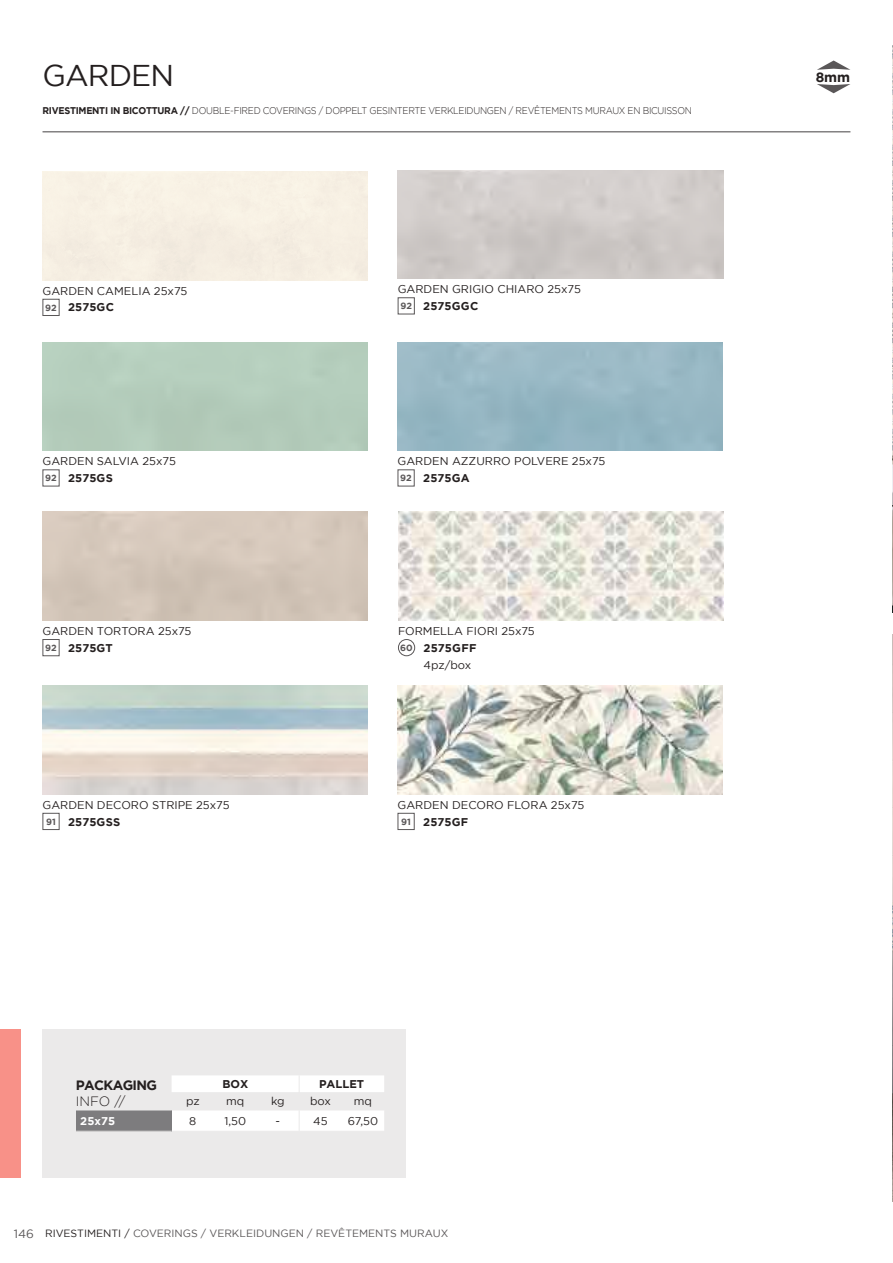
<style>
.page{position:relative;width:893px;height:1263px;background:#fff}
.page>*{position:absolute;margin:0;border:0;box-sizing:border-box;transform-origin:0 0}
.t1{font:30px "Gotham";letter-spacing:-.03em;color:#241f1f}
.t2{font:700 13.65px "Gotham";color:#241f1f}
.t3{font:700 13.5px "Gotham";letter-spacing:-.05em;color:#241f1f}
.t4{font:300 13.5px "Gotham";color:#241f1f}
.t5{font:11.25px/16.8px "Gotham";color:#241f1f}
.t6{font:700 11.25px "Gotham";color:#241f1f}
.t7{font:700 11.25px "Gotham";letter-spacing:.02em;color:#241f1f}
.t8{font:700 11.25px "Gotham";letter-spacing:.01em;color:#fff}
.t9{font:10.5px "Gotham";color:#5a5758}
.t10{font:300 9.75px "Gotham";letter-spacing:-.03em;color:#241f1f;scale:.93 1}
.s1{font-weight:700}
.s2{font-weight:700;font-size:9px;color:#5a5758}
.s3{font-size:9px;color:#5a5758}
.s4{font-size:12px}
.s5{color:#241f1f}
</style>
<div class="page">
<img style="left:892px;top:45px;width:1px;height:568px">
<img style="left:892px;top:634px;width:1px;height:568px">
<hr style="left:43px;top:131px;width:807px;height:1px;background:#5a5758">
<div style="left:0;top:1029px;width:21px;height:149px;background:#f89188"></div>
<div style="left:43px;top:1029px;width:363px;height:149px;background:#ebeaea"></div>
<img style="left:398px;top:512px;width:325px;height:108px">
<div style="left:43px;top:639px;width:17px;height:17px;border:1px solid #5a5758"></div>
<svg style="left:817px;top:84px;width:33px;height:9px"></svg>
<svg style="left:817px;top:61px;width:33px;height:9px"></svg>
<div style="left:43px;top:299px;width:17px;height:17px;border:1px solid #5a5758"></div>
<div style="left:398px;top:297px;width:17px;height:17px;border:1px solid #5a5758"></div>
<div style="left:398px;top:469px;width:17px;height:17px;border:1px solid #5a5758"></div>
<div style="left:43px;top:469px;width:17px;height:17px;border:1px solid #5a5758"></div>
<div style="left:76px;top:1110px;width:96px;height:21px;background:#7d7c7e"></div>
<svg style="left:172px;top:1075px;width:212px;height:56px"></svg>
<hr style="left:299px;top:1109px;width:43px;height:1px;background:#ebeaea">
<hr style="left:342px;top:1109px;width:42px;height:1px;background:#ebeaea">
<div style="left:43px;top:813px;width:17px;height:17px;border:1px solid #5a5758"></div>
<div style="left:398px;top:639px;width:17px;height:17px;border:1px solid #5a5758;border-radius:50%"></div>
<img style="left:398px;top:686px;width:325px;height:108px">
<div style="left:398px;top:813px;width:17px;height:17px;border:1px solid #5a5758"></div>
<h1 class="t1" style="left:43px;top:58px;width:133px">GARDEN</h1>
<p class="t10" style="left:43px;top:105px;width:700px"><span class="s1">RIVESTIMENTI IN BICOTTURA //</span> DOUBLE-FIRED COVERINGS / DOPPELT GESINTERTE VERKLEIDUNGEN / REVÊTEMENTS MURAUX EN BICUISSON</p>
<p class="t5" style="left:43px;top:282px;width:146px">GARDEN CAMELIA 25x75<br><span class="s2">92</span> <span class="s1">2575GC</span></p>
<p class="t5" style="left:398px;top:281px;width:185px">GARDEN GRIGIO CHIARO 25x75<br><span class="s2">92</span> <span class="s1">2575GGC</span></p>
<p class="t5" style="left:43px;top:453px;width:135px">GARDEN SALVIA 25x75<br><span class="s2">92</span> <span class="s1">2575GS</span></p>
<p class="t5" style="left:398px;top:453px;width:209px">GARDEN AZZURRO POLVERE 25x75<br><span class="s2">92</span> <span class="s1">2575GA</span></p>
<p class="t5" style="left:43px;top:623px;width:150px">GARDEN TORTORA 25x75<br><span class="s2">92</span> <span class="s1">2575GT</span></p>
<p class="t5" style="left:398px;top:623px;width:138px">FORMELLA FIORI 25x75</p>
<p class="t7" style="left:400px;top:644px;width:78px"><span class="s3">60</span> 2575GFF</p>
<p class="t5" style="left:424px;top:656px;width:49px">4pz/box</p>
<p class="t5" style="left:46px;top:796px;width:185px;text-indent:-4px">GARDEN DECORO STRIPE 25x75<br><span class="s2">91</span> <span class="s1">2575GSS</span></p>
<p class="t5" style="left:401px;top:796px;width:185px;text-indent:-4px">GARDEN DECORO FLORA 25x75<br><span class="s2">91</span> <span class="s1">2575GF</span></p>
<p class="t3" style="left:76px;top:1080px;width:83px">PACKAGING</p>
<p class="t4" style="left:76px;top:1093px;width:51px">INFO //</p>
<p class="t6" style="left:222px;top:1080px;width:27px">BOX</p>
<p class="t6" style="left:319px;top:1080px;width:47px">PALLET</p>
<p class="t5" style="left:186px;top:1092px;width:15px">pz</p>
<p class="t5" style="left:226px;top:1092px;width:20px">mq</p>
<p class="t5" style="left:271px;top:1092px;width:15px">kg</p>
<p class="t5" style="left:310px;top:1092px;width:22px">box</p>
<p class="t5" style="left:354px;top:1092px;width:20px">mq</p>
<p class="t8" style="left:80px;top:1117px;width:37px">25x75</p>
<p class="t5" style="left:189px;top:1112px;width:9px">8</p>
<p class="t5" style="left:225px;top:1112px;width:23px">1,50</p>
<p class="t5" style="left:276px;top:1112px;width:6px">-</p>
<p class="t5" style="left:313px;top:1112px;width:16px">45</p>
<p class="t5" style="left:348px;top:1112px;width:32px">67,50</p>
<p class="t9" style="left:14px;top:1227px;width:436px"><span class="s4">146</span> <span class="s5">RIVESTIMENTI /</span> COVERINGS / VERKLEIDUNGEN / REVÊTEMENTS MURAUX</p>
<p class="t2" style="left:816px;top:72px;width:36px">8mm</p>
</div>
